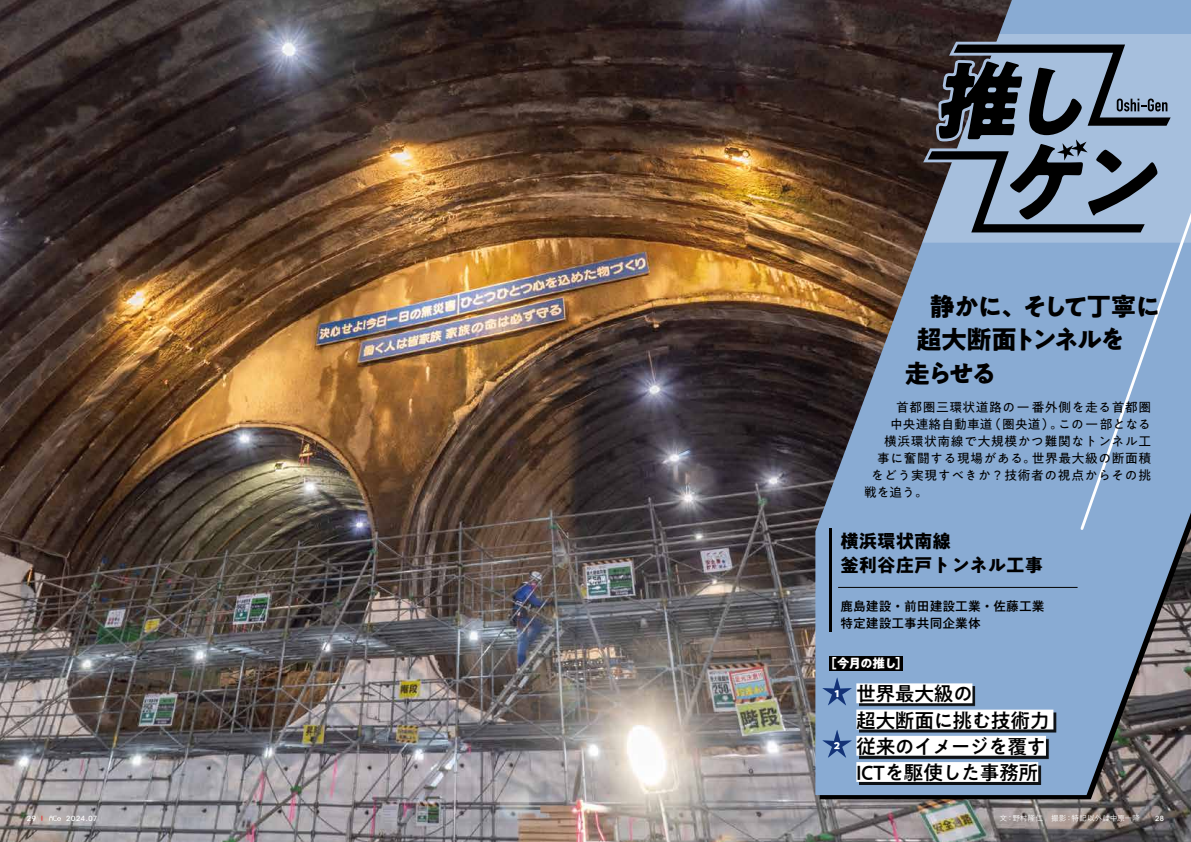
<style>
.page{position:relative;width:1191px;height:842px;background:#fff}
.page>*{position:absolute;margin:0;border:0;box-sizing:border-box;transform-origin:0 0}
.t1{font:700 25.5px "PA1 Gothic Std N";letter-spacing:-.1em;color:#000}
.t2{font:500 19.8px/26.2px "PA1 Gothic Std N";letter-spacing:-.03em;color:#000}
.t3{font:700 18.4px/24.1px "PA1 Gothic Std N";color:#000}
.t4{font:12.8px/17px "PA1 Gothic Std N";letter-spacing:.045em;color:#000;text-align:right}
.t5{font:500 12.8px/17px "PA1 Gothic Std N";color:#000}
.t6{font:12.8px "PA1 Gothic Std N";letter-spacing:.005em;color:#000}
.t7{font:700 12.8px "PA1 Gothic Std N";letter-spacing:-.09em;color:#fff}
.t8{font:700 9.2px "PA1 Gothic Std N";color:#fff}
.t9{font:7.8px "Koburina Go Std N W3";letter-spacing:-.02em;color:#fff}
.t10{font:500 7.1px "ITC Avant Garde Std";letter-spacing:.1em;color:#fff}
</style>
<div class="page">
<img style="left:0;top:0;width:1191px;height:842px">
<svg style="left:815px;top:0;width:376px;height:795px;background:#75879f"></svg>
<div style="left:1078px;top:0;width:113px;height:532px;background:#89abd3"></div>
<svg style="left:922px;top:34px;width:269px;height:209px;background:#9cb2cd"></svg>
<div style="left:859px;top:686px;width:197px;height:99px;background:#000;opacity:.9"></div>
<div style="left:856px;top:683px;width:116px;height:20px;background:#fff"></div>
<div style="left:856px;top:710px;width:197px;height:19px;background:#fff"></div>
<div style="left:856px;top:736px;width:190px;height:20px;background:#fff"></div>
<div style="left:856px;top:762px;width:182px;height:20px;background:#fff"></div>
<div style="left:829px;top:656px;width:74px;height:14px;background:#000"></div>
<hr style="left:829px;top:528px;width:3px;height:103px;background:#000">
<hr style="left:838px;top:587px;width:239px;height:1px;background:#000">
<svg style="left:918px;top:39px;width:261px;height:201px;background:#6c7a8c"></svg>
<svg style="left:822px;top:677px;width:30px;height:28px"></svg>
<svg style="left:822px;top:730px;width:30px;height:28px"></svg>
<svg style="left:49px;top:816px;width:12px;height:5px"></svg>
<p class="t10" style="left:27px;top:814px;width:11px">29</p>
<p class="t10" style="left:66px;top:814px;width:33px">2024.07</p>
<h1 class="t1" style="left:929px;top:290px;width:99px">静かに、</h1>
<h1 class="t1" style="left:916px;top:324px;width:211px">超大断面トンネルを</h1>
<h1 class="t1" style="left:904px;top:357px;width:94px">走らせる</h1>
<h1 class="t1" style="left:1022px;top:290px;width:140px">そして丁寧に</h1>
<p class="t4" style="left:896px;top:400px;width:257px">首都圏三環状道路の一番外側を走る首都圏この一部となる</p>
<p class="t4" style="left:987px;top:417px;width:77px">（圏央道）。</p>
<p class="t6" style="left:890px;top:417px;width:104px">中央連絡自動車道</p>
<p class="t4" style="left:884px;top:434px;width:268px">横浜環状南線で大規模かつ難関なトンネル工</p>
<p class="t4" style="left:1031px;top:451px;width:121px">世界最大級の断面積</p>
<p class="t4" style="left:877px;top:451px;width:160px">事に奮闘する現場がある。</p>
<p class="t4" style="left:871px;top:468px;width:281px">をどう実現すべきか？技術者の視点からその挑</p>
<p class="t4" style="left:864px;top:485px;width:65px">戦を追う。</p>
<h3 class="t3" style="left:840px;top:532px;width:204px">横浜環状南線<br>釜利谷庄戸トンネル工事</h3>
<p class="t5" style="left:840px;top:599px;width:206px">鹿島建設・前田建設工業・佐藤工業特定建設工事共同企業体</p>
<p class="t7" style="left:824px;top:655px;width:85px">［今月の推し[</p>
<p class="t8" style="left:834px;top:687px;width:6px">1</p>
<p class="t8" style="left:834px;top:740px;width:7px">2</p>
<h2 class="t2" style="left:856px;top:683px;width:195px">世界最大級の<br>超大断面に挑む技術力従来のイメージを覆す<br>ICTを駆使した事務所</h2>
<p class="t9" style="left:1012px;top:812px;width:56px">野村隆仁　撮影</p>
<p class="t9" style="left:1071px;top:812px;width:70px">特記以外は中原一隆</p>
<p class="t9" style="left:999px;top:812px;width:9px">文</p>
<p class="t9" style="left:1006px;top:812px;width:9px">：</p>
<p class="t9" style="left:1065px;top:812px;width:9px">：</p>
<p class="t10" style="left:1155px;top:814px;width:10px">28</p>
</div>
